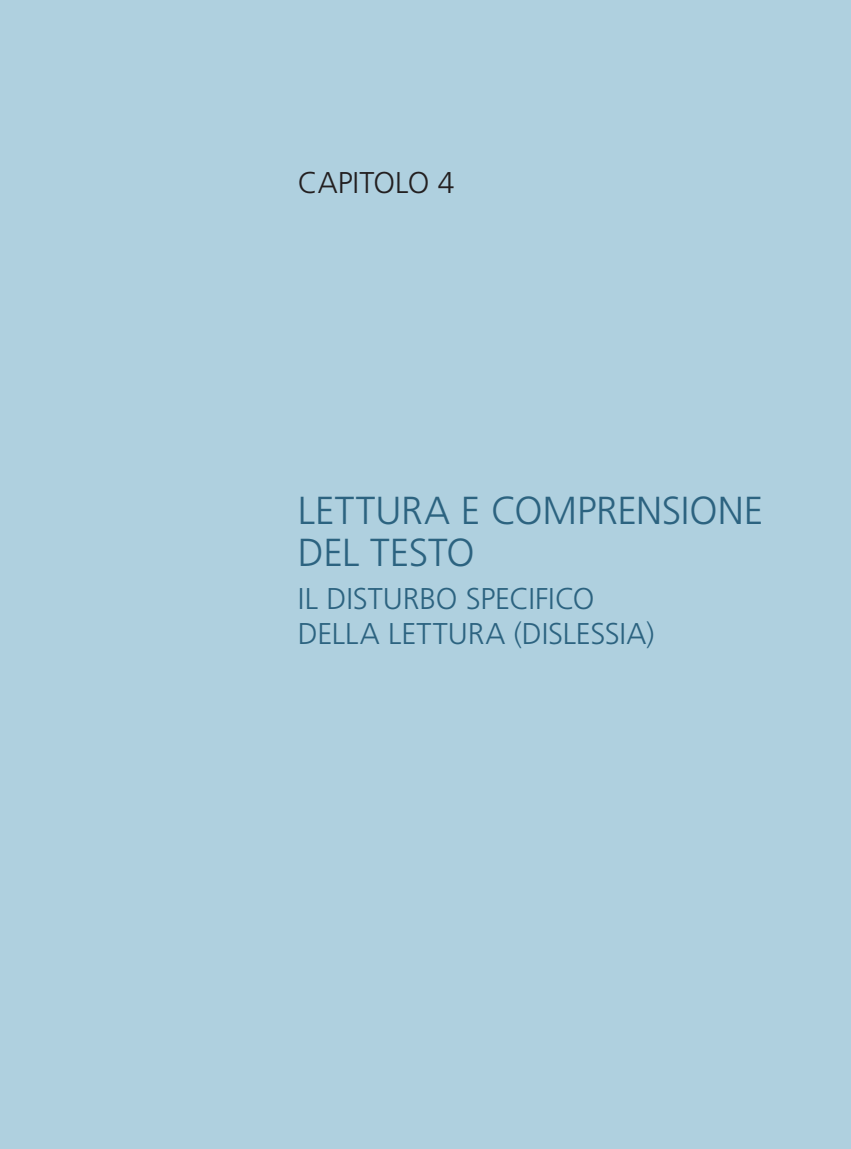
<style>
.page{position:relative;width:851px;height:1149px;background:#fff}
.page>*{position:absolute;margin:0;border:0;box-sizing:border-box;transform-origin:0 0}
.t1{font:300 39px "Frutiger LT Std";color:#2c6380}
.t2{font:300 30px "Frutiger LT Std";letter-spacing:-.005em;color:#2c6380}
.t3{font:300 30px "Frutiger LT Std";color:#231f20}
</style>
<div class="page">
<div style="left:0;top:0;width:850px;height:1148px;background:#afd0df"></div>
<p class="t3" style="left:298px;top:165px;width:158px">CAPITOLO 4</p>
<h1 class="t1" style="left:298px;top:488px;width:22px">LETTUR</h1>
<h1 class="t1" style="left:424px;top:488px;width:114px">A E COMPRENSIONE</h1>
<h1 class="t1" style="left:298px;top:530px;width:94px">DE L TESTO</h1>
<p class="t2" style="left:298px;top:581px;width:65px">IL DISTURBO</p>
<p class="t2" style="left:466px;top:581px;width:125px">SPECIFICO</p>
<p class="t2" style="left:298px;top:616px;width:121px">DELLA LETTUR</p>
<p class="t2" style="left:485px;top:616px;width:103px">A (DISLESSI</p>
<p class="t2" style="left:626px;top:616px;width:30px">A)</p>
</div>
